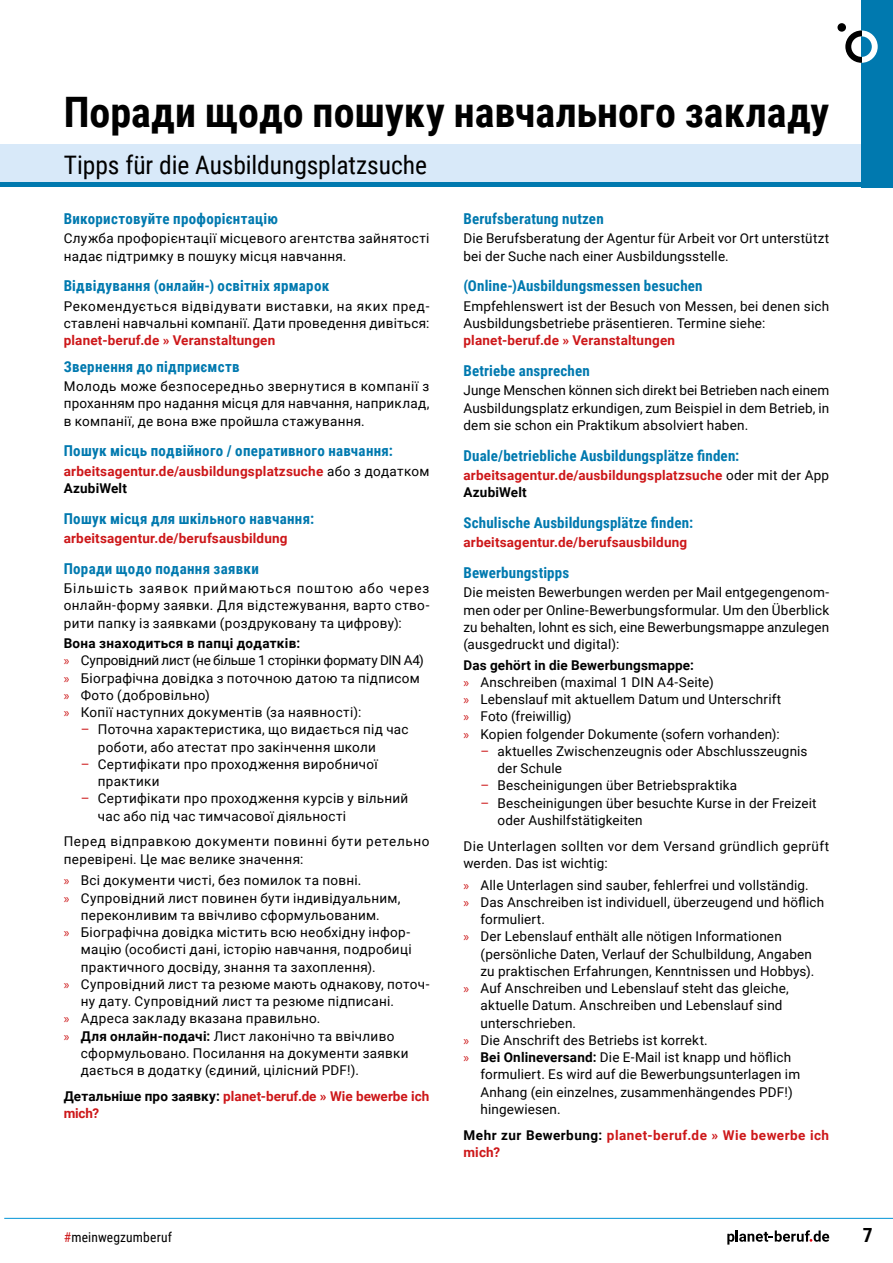
<style>
.page{position:relative;width:893px;height:1263px;background:#fff}
.page>*{position:absolute;margin:0;border:0;box-sizing:border-box;transform-origin:0 0}
.t1{font:700 42px "Roboto Condensed";color:#000}
.t2{font:25.5px "Roboto Condensed";letter-spacing:-.005em;color:#000}
.t3{font:700 19.5px "Roboto Condensed";color:#000}
.t4{font:700 15px "Roboto Condensed";letter-spacing:.015em;color:#0079af}
.t5{font:13.5px/17.2px "Roboto";letter-spacing:.015em;color:#000}
.t6{font:700 13.5px/17.2px "Roboto";letter-spacing:.015em;color:#cd1719}
.t7{font:13.5px/17.2px "Roboto";letter-spacing:.04em;color:#000}
.t8{font:700 13.5px "Roboto";letter-spacing:.015em;color:#000}
.t9{font:13.5px "Roboto";letter-spacing:-.02em;color:#000}
.t10{font:700 13.5px "Roboto";letter-spacing:.035em;color:#cd1719}
.t11{font:13.5px "Roboto Condensed";letter-spacing:.015em;color:#000}
.s1{font-weight:400;color:#000}
.s2{color:#000}
.s3{font-family:"Myriad Pro";color:#cd1719}
.s4{color:#cd1719}
.s5{font-weight:700}
</style>
<div class="page">
<hr style="left:4px;top:1218px;width:889px;height:1px;background:#0093d6">
<svg style="left:727px;top:1230px;width:102px;height:14px"></svg>
<div style="left:0;top:145px;width:893px;height:42px;background:#d8e9f9"></div>
<hr style="left:0;top:183px;width:893px;height:4px;background:#0079af">
<div style="left:861px;top:0;width:32px;height:187px;background:#0079af"></div>
<svg style="left:861px;top:30px;width:17px;height:33px"></svg>
<svg style="left:845px;top:30px;width:16px;height:33px"></svg>
<div style="left:837px;top:23px;width:9px;height:9px;background:#000;border-radius:50%"></div>
<h1 class="t1" style="left:64px;top:82px;width:767px">Поради щодо пошуку навчального закладу</h1>
<h1 class="t2" style="left:64px;top:147px;width:365px">Tipps für die Ausbildungsplatzsuche</h1>
<h2 class="t4" style="left:64px;top:208px;width:216px">Використовуйте профорієнтацію</h2>
<p class="t5" style="left:64px;top:229px;width:367px">Служба профорієнтації місцевого агентства зайнятості надає підтримку в пошуку місця навчання.</p>
<h2 class="t4" style="left:64px;top:275px;width:267px">Відвідування (онлайн-) освітніх ярмарок</h2>
<p class="t5" style="left:64px;top:297px;width:367px">Рекомендується відвідувати виставки, на яких пред&shy;ставлені навчальні компанії. Дати проведення дивіться:</p>
<p class="t6" style="left:64px;top:331px;width:213px">planet-beruf.de » Veranstaltungen</p>
<h2 class="t4" style="left:64px;top:356px;width:177px">Звернення до підприємств</h2>
<p class="t5" style="left:64px;top:377px;width:367px;text-align:justify">Молодь може безпосередньо звернутися в компанії з проханням про надання місця для навчання, наприклад, в компанії, де вона вже пройшла стажування.</p>
<h2 class="t4" style="left:64px;top:440px;width:331px">Пошук місць подвійного / оперативного навчання:</h2>
<p class="t6" style="left:64px;top:462px;width:367px">arbeitsagentur.de/ausbildungsplatzsuche <span class="s1">або з додатком<br></span><span class="s2">AzubiWelt</span></p>
<h2 class="t4" style="left:64px;top:508px;width:252px">Пошук місця для шкільного навчання:</h2>
<p class="t6" style="left:64px;top:529px;width:225px">arbeitsagentur.de/berufsausbildung</p>
<h2 class="t4" style="left:64px;top:558px;width:197px">Поради щодо подання заявки</h2>
<p class="t5" style="left:64px;top:579px;width:367px;text-align:justify">Більшість заявок приймаються поштою або через онлайн-форму заявки. Для відстежування, варто ство&shy;рити папку із заявками (роздруковану та цифрову):</p>
<h3 class="t8" style="left:64px;top:634px;width:238px">Вона знаходиться в папці додатків:</h3>
<p class="t9" style="left:64px;top:651px;width:362px"><span class="s3">»</span> Супровідний лист (не більше 1 сторінки формату DIN A4)</p>
<p class="t5" style="left:64px;top:669px;width:358px"><span class="s3">»</span> Біографічна довідка з поточною датою та підписом</p>
<p class="t5" style="left:64px;top:686px;width:148px"><span class="s3">»</span> Фото (добровільно)</p>
<p class="t5" style="left:64px;top:703px;width:299px"><span class="s3">»</span> Копії наступних документів (за наявності):</p>
<p class="t5" style="left:98px;top:720px;width:312px;text-indent:-17px"><span class="s4">–</span> Поточна характеристика, що видається під час роботи, або атестат про закінчення школи</p>
<p class="t5" style="left:98px;top:755px;width:281px;text-indent:-17px"><span class="s4">–</span> Сертифікати про проходження виробничої практики</p>
<p class="t5" style="left:98px;top:789px;width:312px;text-indent:-17px"><span class="s4">–</span> Сертифікати про проходження курсів у вільний час або під час тимчасової діяльності</p>
<p class="t7" style="left:64px;top:832px;width:367px">Перед відправкою документи повинні бути ретельно перевірені. Це має велике значення:</p>
<p class="t5" style="left:64px;top:871px;width:299px"><span class="s3">»</span> Всі документи чисті, без помилок та повні.</p>
<p class="t5" style="left:64px;top:888px;width:338px;text-align:center"><span class="s3">»</span> Супровідний лист повинен бути індивідуальним, переконливим та ввічливо сформульованим.</p>
<p class="t5" style="left:81px;top:923px;width:332px;text-align:justify;text-indent:-17px"><span class="s3">»</span> Біографічна довідка містить всю необхідну інфор&shy;мацію (особисті дані, історію навчання, подробиці практичного досвіду, знання та захоплення).</p>
<p class="t5" style="left:81px;top:975px;width:350px;text-indent:-17px"><span class="s3">»</span> Супровідний лист та резюме мають однакову, поточ&shy;ну дату. Супровідний лист та резюме підписані.</p>
<p class="t5" style="left:64px;top:1009px;width:258px"><span class="s3">»</span> Адреса закладу вказана правильно.</p>
<p class="t5" style="left:81px;top:1026px;width:329px;text-indent:-17px"><span class="s3">»</span> <span class="s5">Для онлайн-подачі:</span> Лист лаконічно та ввічливо сформульовано. Посилання на документи заявки дається в додатку (єдиний, цілісний PDF!).</p>
<h3 class="t6" style="left:64px;top:1087px;width:367px"><span class="s2">Детальніше про заявку:</span> planet-beruf.de » Wie bewerbe ich</h3>
<p class="t6" style="left:64px;top:1104px;width:37px">mich?</p>
<h2 class="t4" style="left:463px;top:208px;width:142px">Berufsberatung nutzen</h2>
<p class="t5" style="left:463px;top:229px;width:367px">Die Berufsberatung der Agentur für Arbeit vor Ort unterstützt bei der Suche nach einer Ausbildungsstelle.</p>
<h2 class="t4" style="left:463px;top:275px;width:241px">(Online-)Ausbildungsmessen besuchen</h2>
<p class="t5" style="left:463px;top:297px;width:367px">Empfehlenswert ist der Besuch von Messen, bei denen sich<br>Ausbildungsbetriebe präsentieren. Termine siehe:</p>
<p class="t6" style="left:463px;top:331px;width:213px">planet-beruf.de » Veranstaltungen</p>
<h2 class="t4" style="left:463px;top:360px;width:128px">Betriebe ansprechen</h2>
<p class="t5" style="left:463px;top:381px;width:367px;text-align:justify">Junge Menschen können sich direkt bei Betrieben nach einem Ausbildungsplatz erkundigen, zum Beispiel in dem Betrieb, in dem sie schon ein Praktikum absolviert haben.</p>
<h2 class="t4" style="left:463px;top:445px;width:277px">Duale/betriebliche Ausbildungsplätze finden:</h2>
<p class="t6" style="left:463px;top:466px;width:367px">arbeitsagentur.de/ausbildungsplatzsuche <span class="s1">oder mit der App<br></span><span class="s2">AzubiWelt</span></p>
<h2 class="t4" style="left:463px;top:512px;width:231px">Schulische Ausbildungsplätze finden:</h2>
<p class="t6" style="left:463px;top:533px;width:225px">arbeitsagentur.de/berufsausbildung</p>
<h2 class="t4" style="left:463px;top:562px;width:107px">Bewerbungstipps</h2>
<p class="t5" style="left:463px;top:583px;width:367px;text-align:justify">Die meisten Bewerbungen werden per Mail entgegengenom&shy;men oder per Online-Bewerbungsformular. Um den Überblick zu behalten, lohnt es sich, eine Bewerbungsmappe anzulegen (ausgedruckt und digital):</p>
<h3 class="t8" style="left:463px;top:655px;width:232px">Das gehört in die Bewerbungsmappe:</h3>
<p class="t5" style="left:463px;top:673px;width:252px"><span class="s3">»</span> Anschreiben (maximal 1 DIN A4-Seite)</p>
<p class="t5" style="left:463px;top:690px;width:319px"><span class="s3">»</span> Lebenslauf mit aktuellem Datum und Unterschrift</p>
<p class="t5" style="left:463px;top:707px;width:110px"><span class="s3">»</span> Foto (freiwillig)</p>
<p class="t5" style="left:463px;top:725px;width:318px"><span class="s3">»</span> Kopien folgender Dokumente (sofern vorhanden):</p>
<p class="t5" style="left:497px;top:742px;width:311px;text-indent:-17px"><span class="s4">–</span> aktuelles Zwischenzeugnis oder Abschlusszeugnis der Schule</p>
<p class="t5" style="left:480px;top:776px;width:258px"><span class="s4">–</span> Bescheinigungen über Betriebspraktika</p>
<p class="t5" style="left:497px;top:794px;width:321px;text-indent:-17px"><span class="s4">–</span> Bescheinigungen über besuchte Kurse in der Freizeit oder Aushilfstätigkeiten</p>
<p class="t5" style="left:463px;top:837px;width:367px">Die Unterlagen sollten vor dem Versand gründlich geprüft werden. Das ist wichtig:</p>
<p class="t5" style="left:463px;top:875px;width:347px"><span class="s3">»</span> Alle Unterlagen sind sauber, fehlerfrei und vollständig.</p>
<p class="t5" style="left:480px;top:893px;width:345px;text-indent:-17px"><span class="s3">»</span> Das Anschreiben ist individuell, überzeugend und höflich formuliert.</p>
<p class="t5" style="left:480px;top:927px;width:335px;text-indent:-17px"><span class="s3">»</span> Der Lebenslauf enthält alle nötigen Informationen (persönliche Daten, Verlauf der Schulbildung, Angaben zu praktischen Erfahrungen, Kenntnissen und Hobbys).</p>
<p class="t5" style="left:480px;top:979px;width:310px;text-indent:-17px"><span class="s3">»</span> Auf Anschreiben und Lebenslauf steht das gleiche, aktuelle Datum. Anschreiben und Lebenslauf sind unterschrieben.</p>
<p class="t5" style="left:463px;top:1031px;width:246px"><span class="s3">»</span> Die Anschrift des Betriebs ist korrekt.</p>
<p class="t5" style="left:480px;top:1048px;width:321px;text-indent:-17px"><span class="s3">»</span> <span class="s5">Bei Onlineversand:</span> Die E-Mail ist knapp und höflich formuliert. Es wird auf die Bewerbungsunterlagen im Anhang (ein einzelnes, zusammenhängendes PDF!) hingewiesen.</p>
<h3 class="t10" style="left:463px;top:1125px;width:367px"><span class="s2">Mehr zur Bewerbung:</span> planet-beruf.de » Wie bewerbe ich</h3>
<p class="t6" style="left:463px;top:1143px;width:38px">mich?</p>
<p class="t11" style="left:64px;top:1227px;width:110px"><span class="s4">#</span>meinwegzumberuf</p>
<h3 class="t3" style="left:863px;top:1221px;width:11px">7</h3>
</div>
